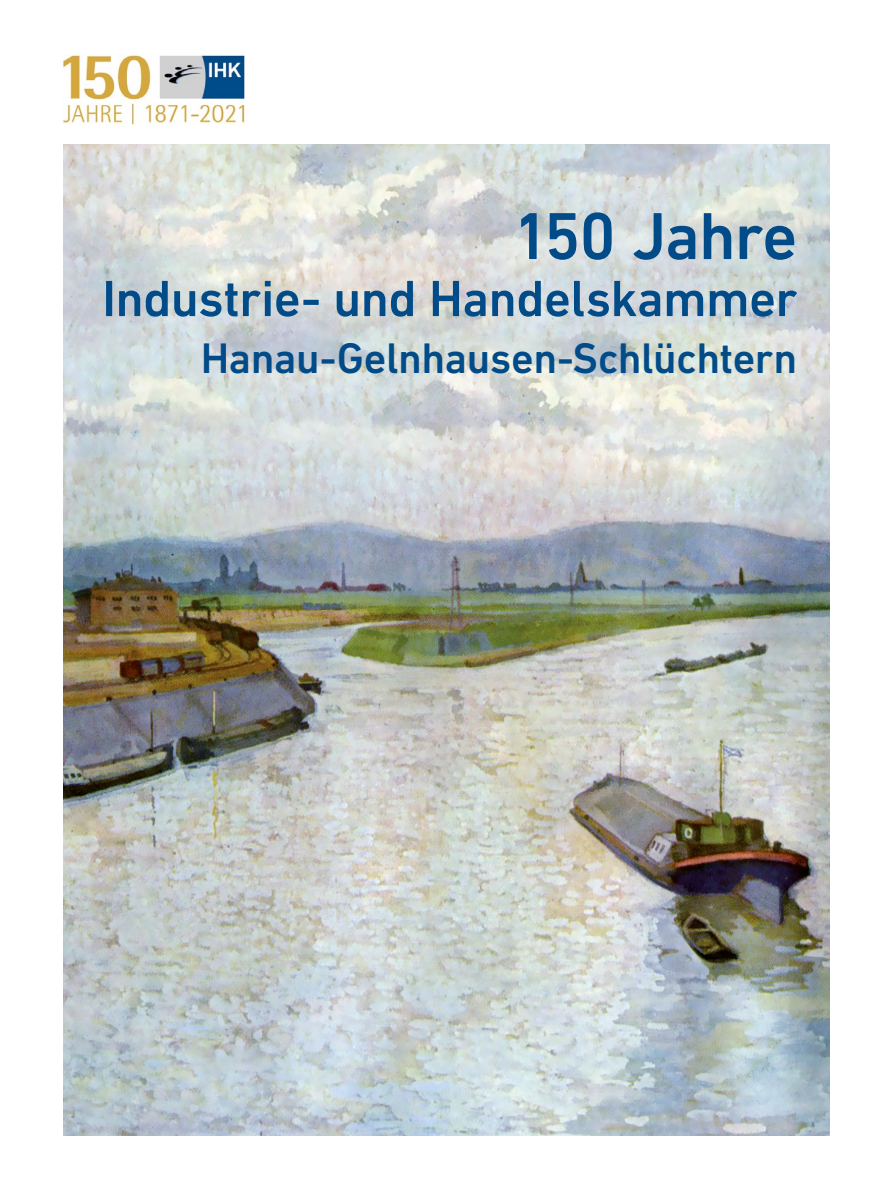
<style>
.page{position:relative;width:893px;height:1191px;background:#fff}
.page>*{position:absolute;margin:0;border:0;box-sizing:border-box;transform-origin:0 0}
.t1{font:500 67.5px "DIN Next LT Pro";letter-spacing:-.02em;color:#004b88}
.t2{font:500 51.75px "DIN Next LT Pro";letter-spacing:-.015em;color:#004b88}
.t3{font:500 43.5px "DIN Next LT Pro";letter-spacing:-.01em;color:#004b88}
</style>
<div class="page">
<img style="left:64px;top:145px;width:765px;height:990px">
<img style="left:63px;top:54px;width:182px;height:70px">
<h1 class="t1" style="left:512px;top:197px;width:286px">150 Jahre</h1>
<p class="t2" style="left:102px;top:268px;width:697px">Industrie- und Handelskammer</p>
<p class="t3" style="left:201px;top:333px;width:598px">Hanau-Gelnhausen-Schlüchtern</p>
</div>
